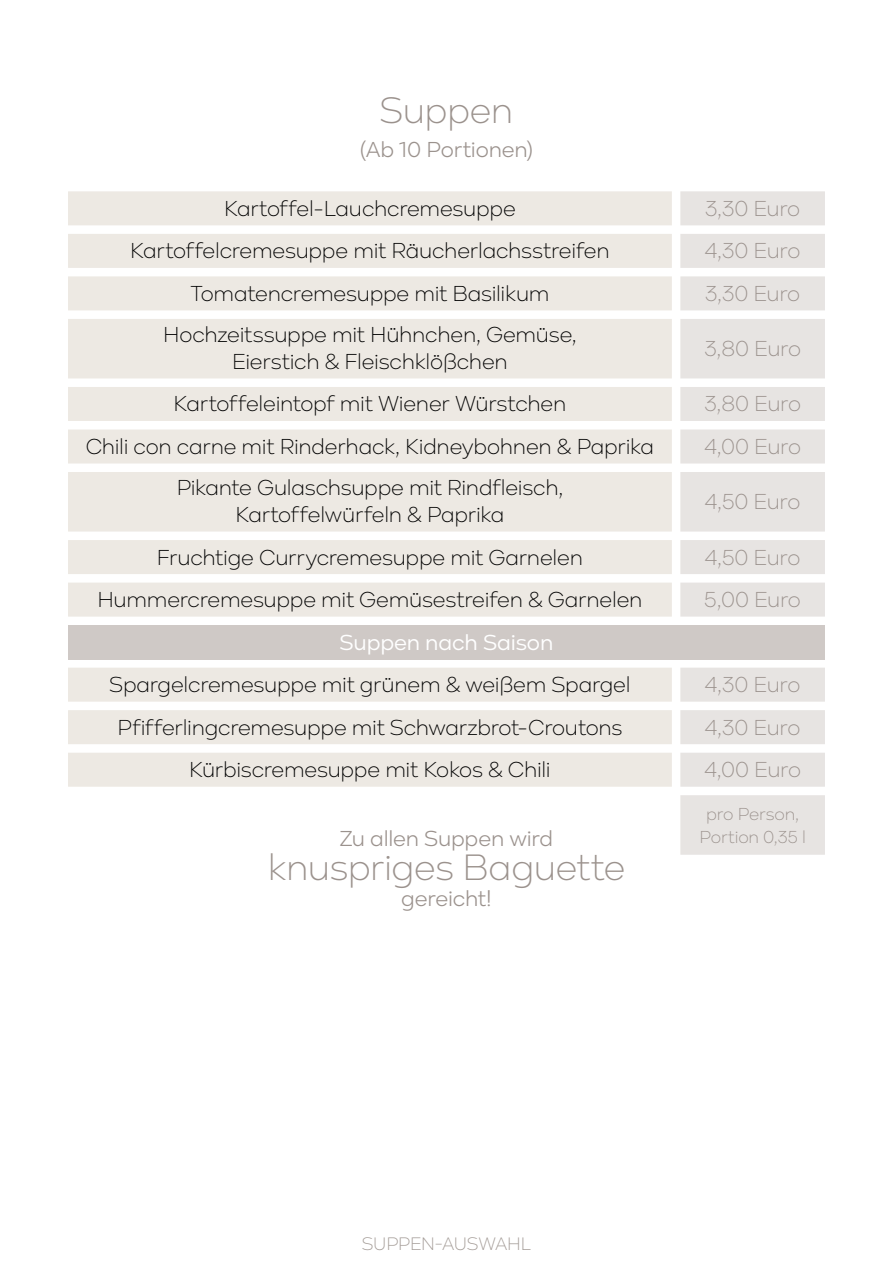
<style>
.page{position:relative;width:893px;height:1263px;background:#fff}
.page>*{position:absolute;margin:0;border:0;box-sizing:border-box;transform-origin:0 0}
.t1{font:300 38.1px "Kinetika";letter-spacing:-.015em;color:#9b928d}
.t2{font:300 22.5px/27px "Kinetika";letter-spacing:-.01em;color:#000;text-align:center}
.t3{font:300 22.5px "Kinetika";letter-spacing:-.02em;color:#9b928d}
.t4{font:22.5px "Kinetika";letter-spacing:-.01em;color:#9b928d}
.t5{font:22.5px "Kinetika";letter-spacing:-.005em;color:#fff}
.t6{font:300 18.75px "Kinetika";letter-spacing:-.015em;color:#a39b96}
.t7{font:300 18px/22.5px "Kinetika";letter-spacing:-.005em;color:#9b928d;text-align:center}
</style>
<div class="page">
<svg style="left:68px;top:191px;width:604px;height:596px;fill:#ede9e3"></svg>
<svg style="left:680px;top:191px;width:145px;height:664px;fill:#e7e4e2"></svg>
<div style="left:68px;top:625px;width:757px;height:34px;background:#cfc9c6"></div>
<h1 class="t1" style="left:380px;top:89px;width:135px">Suppen</h1>
<p class="t4" style="left:360px;top:137px;width:174px">(Ab 10 Portionen)</p>
<p class="t2" style="left:224px;top:195px;width:293px">Kartoffel-Lauchcremesuppe</p>
<p class="t3" style="left:705px;top:196px;width:97px">3,30 Euro</p>
<p class="t2" style="left:130px;top:237px;width:481px">Kartoffelcremesuppe mit Räucherlachsstreifen</p>
<p class="t3" style="left:705px;top:238px;width:97px">4,30 Euro</p>
<p class="t2" style="left:190px;top:280px;width:361px">Tomatencremesuppe mit Basilikum</p>
<p class="t3" style="left:705px;top:281px;width:97px">3,30 Euro</p>
<p class="t2" style="left:163px;top:321px;width:415px">Hochzeitssuppe mit Hühnchen, Gemüse,<br>Eierstich &amp; Fleischklößchen</p>
<p class="t3" style="left:704px;top:336px;width:98px">3,80 Euro</p>
<p class="t2" style="left:174px;top:390px;width:394px">Kartoffeleintopf mit Wiener Würstchen</p>
<p class="t3" style="left:704px;top:391px;width:98px">3,80 Euro</p>
<p class="t2" style="left:86px;top:433px;width:570px">Chili con carne mit Rinderhack, Kidneybohnen &amp; Paprika</p>
<p class="t3" style="left:704px;top:434px;width:98px">4,00 Euro</p>
<p class="t2" style="left:177px;top:474px;width:388px">Pikante Gulaschsuppe mit Rindfleisch,<br>Kartoffelwürfeln &amp; Paprika</p>
<p class="t3" style="left:705px;top:489px;width:97px">4,50 Euro</p>
<p class="t2" style="left:157px;top:544px;width:427px">Fruchtige Currycremesuppe mit Garnelen</p>
<p class="t3" style="left:705px;top:544px;width:97px">4,50 Euro</p>
<p class="t2" style="left:97px;top:586px;width:546px">Hummercremesuppe mit Gemüsestreifen &amp; Garnelen</p>
<p class="t3" style="left:704px;top:587px;width:98px">5,00 Euro</p>
<p class="t5" style="left:340px;top:629px;width:215px">Suppen nach Saison</p>
<p class="t2" style="left:109px;top:671px;width:523px">Spargelcremesuppe mit grünem &amp; weißem Spargel</p>
<p class="t3" style="left:705px;top:672px;width:97px">4,30 Euro</p>
<p class="t2" style="left:117px;top:714px;width:506px">Pfifferlingcremesuppe mit Schwarzbrot-Croutons</p>
<p class="t3" style="left:705px;top:715px;width:97px">4,30 Euro</p>
<p class="t2" style="left:189px;top:756px;width:363px">Kürbiscremesuppe mit Kokos &amp; Chili</p>
<p class="t3" style="left:704px;top:757px;width:98px">4,00 Euro</p>
<p class="t7" style="left:699px;top:803px;width:108px">pro Person,<br>Portion 0,35 l</p>
<p class="t4" style="left:340px;top:826px;width:215px">Zu allen Suppen wird</p>
<h1 class="t1" style="left:268px;top:846px;width:359px">knuspriges Baguette</h1>
<p class="t4" style="left:401px;top:885px;width:92px">gereicht!</p>
<p class="t6" style="left:362px;top:1233px;width:171px">SUPPEN-AUSWAHL</p>
</div>
